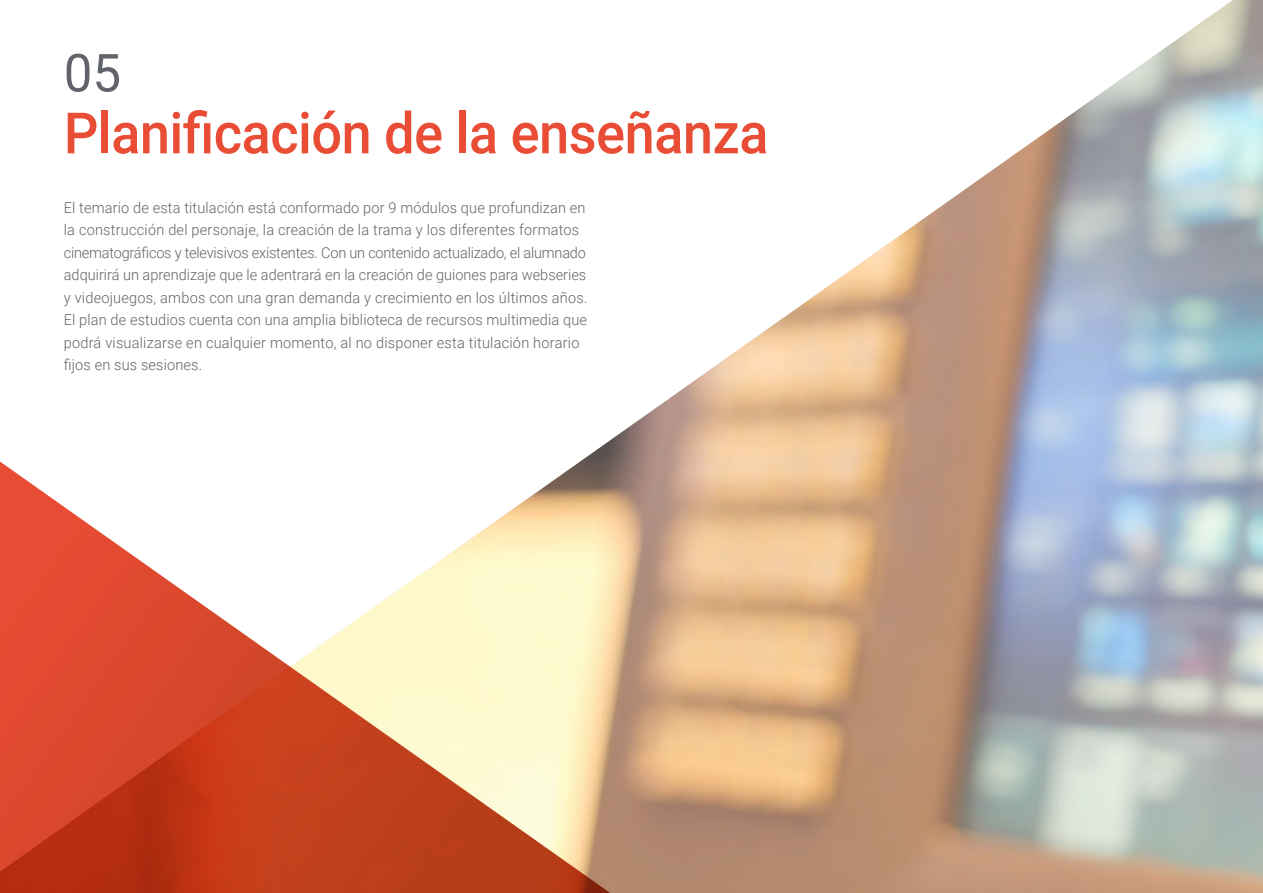
<style>
.page{position:relative;width:1263px;height:893px;background:#fff}
.page>*{position:absolute;margin:0;border:0;box-sizing:border-box;transform-origin:0 0}
.t1{font:500 57px "Roboto";letter-spacing:-.01em;color:#e94d35;scale:.95 1}
.t2{font:52.5px "Roboto";color:#61646a}
.t3{font:300 15px/22.5px "Roboto";letter-spacing:.01em;color:#61646a}
</style>
<div class="page">
<img style="left:602px;top:0;width:661px;height:893px">
<svg style="left:0;top:446px;width:640px;height:447px"></svg>
<h2 class="t2" style="left:64px;top:36px;width:59px">05</h2>
<h1 class="t1" style="left:64px;top:93px;width:743px">Planificación de la enseñanza</h1>
<p class="t3" style="left:64px;top:195px;width:525px">El temario de esta titulación está conformado por 9 módulos que profundizan en la construcción del personaje, la creación de la trama y los diferentes formatos cinematográficos y televisivos existentes. Con un contenido actualizado, el alumnado adquirirá un aprendizaje que le adentrará en la creación de guiones para webseries y videojuegos, ambos con una gran demanda y crecimiento en los últimos años.<br>El plan de estudios cuenta con una amplia biblioteca de recursos multimedia que podrá visualizarse en cualquier momento, al no disponer esta titulación horario fijos en sus sesiones.</p>
</div>
